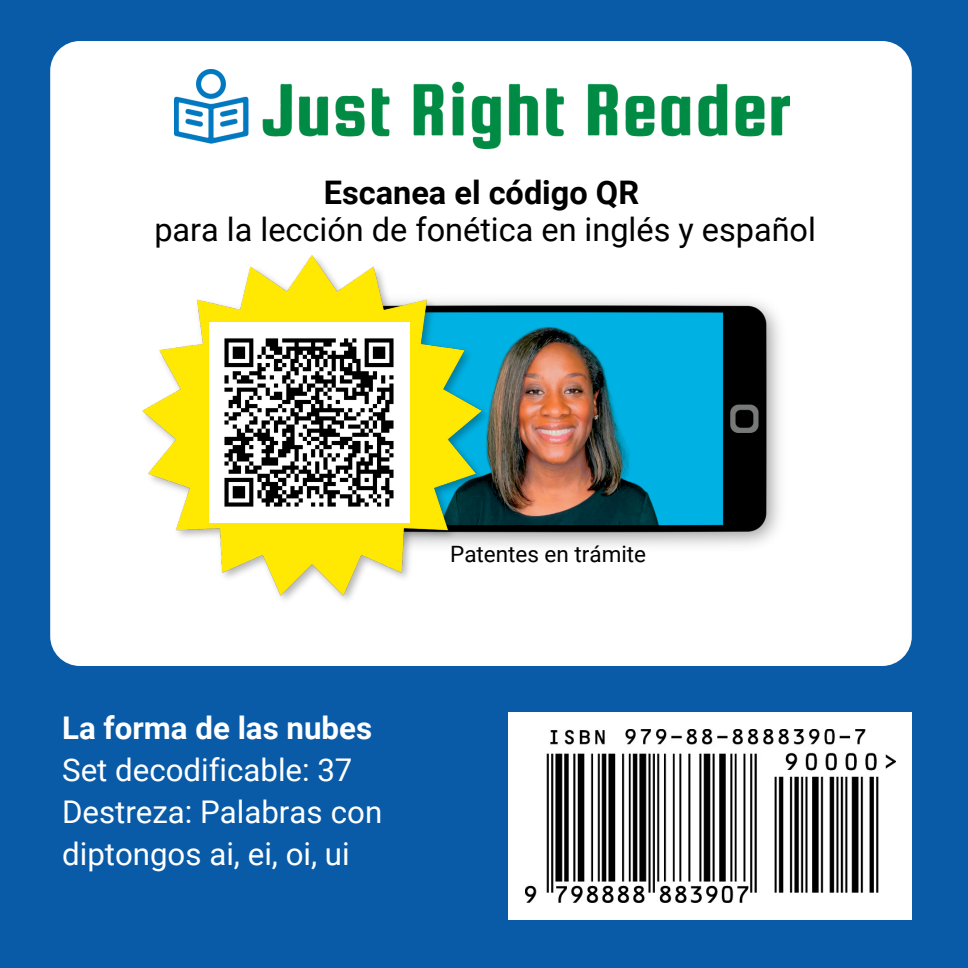
<style>
.page{position:relative;width:968px;height:968px;background:#095ba8}
.page>*{position:absolute;margin:0;border:0;box-sizing:border-box;transform-origin:0 0}
.t1{font:32.5px "Roboto";color:#000}
.t2{font:700 32.5px "Roboto";color:#000}
.t3{font:31.25px/42.2px "Roboto";color:#fff}
.t4{font:700 31.25px "Roboto";color:#fff}
.t5{font:22.5px "Roboto";color:#000}
</style>
<div class="page">
<div style="left:50px;top:41px;width:861px;height:625px;background:#fff;border-radius:30px"></div>
<div style="left:508px;top:712px;width:403px;height:207px;background:#fff"></div>
<img style="left:174px;top:70px;width:615px;height:79px">
<img style="left:495px;top:300px;width:285px;height:246px">
<img style="left:142px;top:255px;width:353px;height:345px">
<img style="left:209px;top:322px;width:200px;height:201px">
<img style="left:525px;top:729px;width:370px;height:173px">
<p class="t2" style="left:324px;top:174px;width:317px">Escanea el código QR</p>
<p class="t1" style="left:154px;top:211px;width:663px">para la lección de fonética en inglés y español</p>
<p class="t4" style="left:62px;top:709px;width:311px">La forma de las nubes</p>
<p class="t3" style="left:62px;top:749px;width:321px">Set decodificable: 37<br>Destreza: Palabras con diptongos ai, ei, oi, ui</p>
<p class="t5" style="left:450px;top:541px;width:197px">Patentes en trámite</p>
</div>
